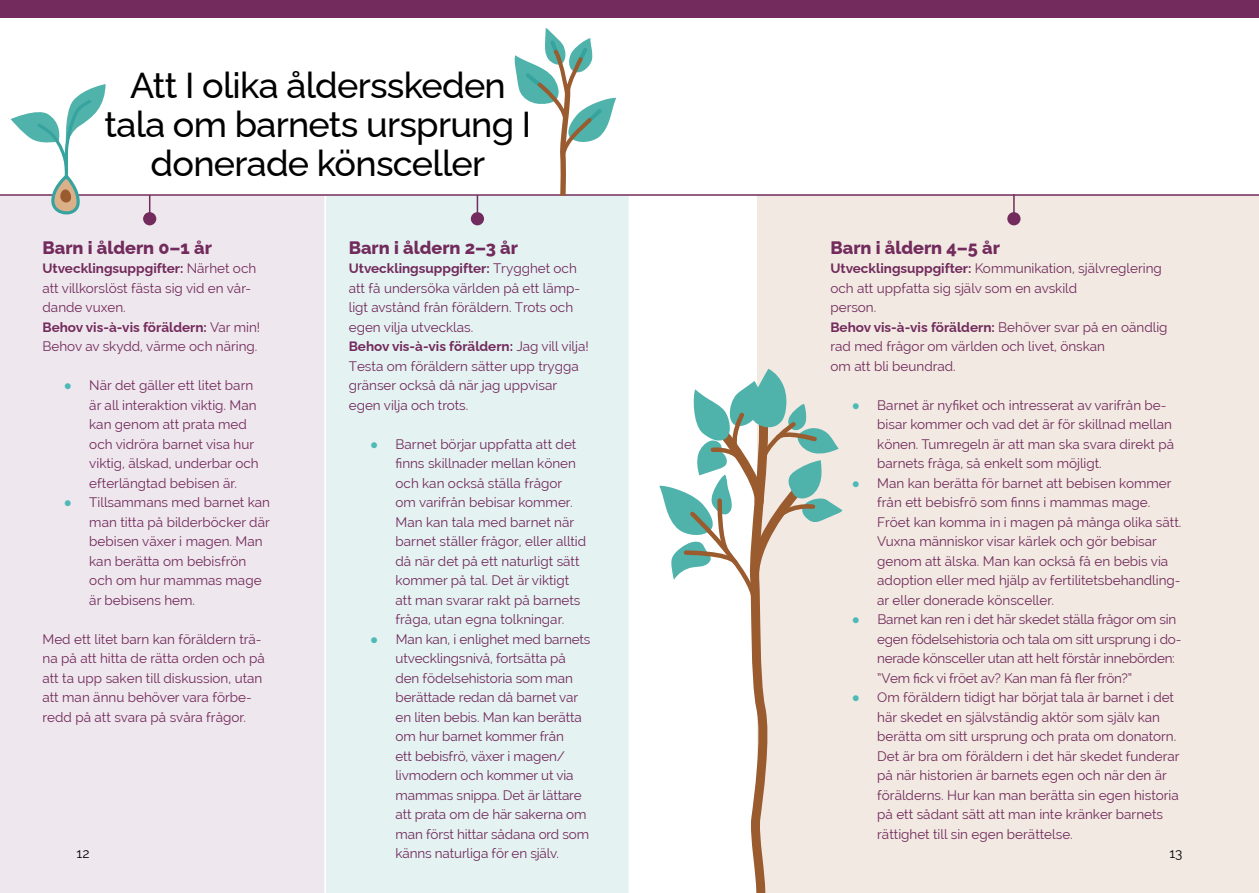
<style>
.page{position:relative;width:1259px;height:893px;background:#fff}
.page>*{position:absolute;margin:0;border:0;box-sizing:border-box;transform-origin:0 0}
.t1{font:500 36px/39px "Raleway";letter-spacing:-.02em;color:#000;text-align:center}
.t2{font:800 18px "Raleway";color:#722b5c}
.t3{font:13.5px/19.5px "Raleway";color:#722b5c}
.t4{font:13.5px/19.5px "Raleway";letter-spacing:-.02em;color:#722b5c}
.t5{font:13.5px "Raleway";color:#000}
.s1{font-weight:700}
.s2{font-family:"Tinos";color:#4eb9b7}
</style>
<div class="page">
<div style="left:0;top:196px;width:325px;height:697px;background:#eee7ed"></div>
<div style="left:326px;top:196px;width:303px;height:697px;background:#e4f2f2"></div>
<div style="left:757px;top:195px;width:502px;height:698px;background:#f1e9e2"></div>
<hr style="left:0;top:194px;width:1259px;height:2px;background:#722b5c">
<svg style="left:1013px;top:194px;width:1px;height:18px"></svg>
<div style="left:1007px;top:212px;width:13px;height:13px;background:#722b5c;border-radius:50%"></div>
<svg style="left:149px;top:196px;width:1px;height:16px"></svg>
<div style="left:143px;top:212px;width:13px;height:13px;background:#722b5c;border-radius:50%"></div>
<svg style="left:477px;top:196px;width:1px;height:16px"></svg>
<div style="left:471px;top:212px;width:13px;height:13px;background:#722b5c;border-radius:50%"></div>
<div style="left:0;top:0;width:1259px;height:18px;background:#722b5c"></div>
<svg style="left:11px;top:84px;width:95px;height:131px"></svg>
<svg style="left:514px;top:28px;width:102px;height:168px"></svg>
<svg style="left:659px;top:369px;width:183px;height:524px"></svg>
<h2 class="t1" style="left:105px;top:61px;width:428px">Att I olika åldersskeden tala om barnets ursprung I donerade könsceller</h2>
<h3 class="t2" style="left:43px;top:233px;width:171px">Barn i åldern 0–1 år</h3>
<p class="t3" style="left:43px;top:258px;width:215px"><span class="s1">Utvecklingsuppgifter:</span> Närhet och att villkorslöst fästa sig vid en vår&shy;dande vuxen.</p>
<p class="t3" style="left:43px;top:317px;width:219px"><span class="s1">Behov vis-à-vis föräldern:</span> Var min!<br>Behov av skydd, värme och näring.</p>
<p class="t3" style="left:89px;top:375px;width:171px;text-indent:-26px"><span class="s2">●</span> När det gäller ett litet barn är all interaktion viktig. Man kan genom att prata med och vidröra barnet visa hur viktig, älskad, underbar och efterlängtad bebisen är.</p>
<p class="t3" style="left:89px;top:492px;width:182px;text-indent:-26px"><span class="s2">●</span> Tillsammans med barnet kan man titta på bilderböcker där bebisen växer i magen. Man kan berätta om bebisfrön och om hur mammas mage är bebisens hem.</p>
<p class="t3" style="left:43px;top:629px;width:224px">Med ett litet barn kan föräldern trä&shy;na på att hitta de rätta orden och på att ta upp saken till diskussion, utan att man ännu behöver vara förbe&shy;redd på att svara på svåra frågor.</p>
<h3 class="t2" style="left:349px;top:233px;width:171px">Barn i åldern 2–3 år</h3>
<p class="t3" style="left:349px;top:258px;width:233px"><span class="s1">Utvecklingsuppgifter:</span> Trygghet och att få undersöka världen på ett lämp&shy;ligt avstånd från föräldern. Trots och egen vilja utvecklas.</p>
<p class="t3" style="left:349px;top:336px;width:241px"><span class="s1">Behov vis-à-vis föräldern:</span> Jag vill vilja!<br>Testa om föräldern sätter upp trygga gränser också då när jag uppvisar egen vilja och trots.</p>
<p class="t3" style="left:395px;top:434px;width:192px;text-indent:-26px"><span class="s2">●</span> Barnet börjar uppfatta att det finns skillnader mellan könen och kan också ställa frågor<br>om varifrån bebisar kommer.<br>Man kan tala med barnet när barnet ställer frågor, eller alltid då när det på ett naturligt sätt kommer på tal. Det är viktigt att man svarar rakt på barnets fråga, utan egna tolkningar.</p>
<p class="t3" style="left:395px;top:629px;width:196px;text-indent:-26px"><span class="s2">●</span> Man kan, i enlighet med barnets utvecklingsnivå, fortsätta på den födelsehistoria som man berättade redan då barnet var en liten bebis. Man kan berätta om hur barnet kommer från<br>ett bebisfrö, växer i magen/ livmodern och kommer ut via mammas snippa. Det är lättare att prata om de här sakerna om man först hittar sådana ord som känns naturliga för en själv.</p>
<h3 class="t2" style="left:830px;top:233px;width:171px">Barn i åldern 4–5 år</h3>
<p class="t3" style="left:830px;top:258px;width:333px"><span class="s1">Utvecklingsuppgifter:</span> Kommunikation, självreglering och att uppfatta sig själv som en avskild</p>
<p class="t3" style="left:830px;top:297px;width:47px">person.</p>
<p class="t3" style="left:830px;top:317px;width:339px"><span class="s1">Behov vis-à-vis föräldern:</span> Behöver svar på en oändlig rad med frågor om världen och livet, önskan</p>
<p class="t3" style="left:830px;top:356px;width:127px">om att bli beundrad.</p>
<p class="t3" style="left:877px;top:395px;width:298px;text-indent:-26px"><span class="s2">●</span> Barnet är nyfiket och intresserat av varifrån be&shy;bisar kommer och vad det är för skillnad mellan könen. Tumregeln är att man ska svara direkt på barnets fråga, så enkelt som möjligt.</p>
<p class="t3" style="left:877px;top:473px;width:306px;text-indent:-26px"><span class="s2">●</span> Man kan berätta för barnet att bebisen kommer från ett bebisfrö som finns i mammas mage.<br>Fröet kan komma in i magen på många olika sätt.<br>Vuxna människor visar kärlek och gör bebisar genom att älska. Man kan också få en bebis via adoption eller med hjälp av fertilitetsbehandling&shy;ar eller donerade könsceller.</p>
<p class="t4" style="left:877px;top:609px;width:306px;text-indent:-26px"><span class="s2">●</span> Barnet kan ren i det här skedet ställa frågor om sin egen födelsehistoria och tala om sitt ursprung i do&shy;nerade könsceller utan att helt förstår innebörden: ”Vem fick vi fröet av? Kan man få fler frön?”</p>
<p class="t3" style="left:877px;top:687px;width:304px;text-indent:-26px"><span class="s2">●</span> Om föräldern tidigt har börjat tala är barnet i det här skedet en självständig aktör som själv kan berätta om sitt ursprung och prata om donatorn.<br>Det är bra om föräldern i det här skedet funderar på när historien är barnets egen och när den är förälderns. Hur kan man berätta sin egen historia på ett sådant sätt att man inte kränker barnets rättighet till sin egen berättelse.</p>
<p class="t5" style="left:77px;top:845px;width:14px">12</p>
<p class="t5" style="left:1169px;top:845px;width:15px">13</p>
</div>
